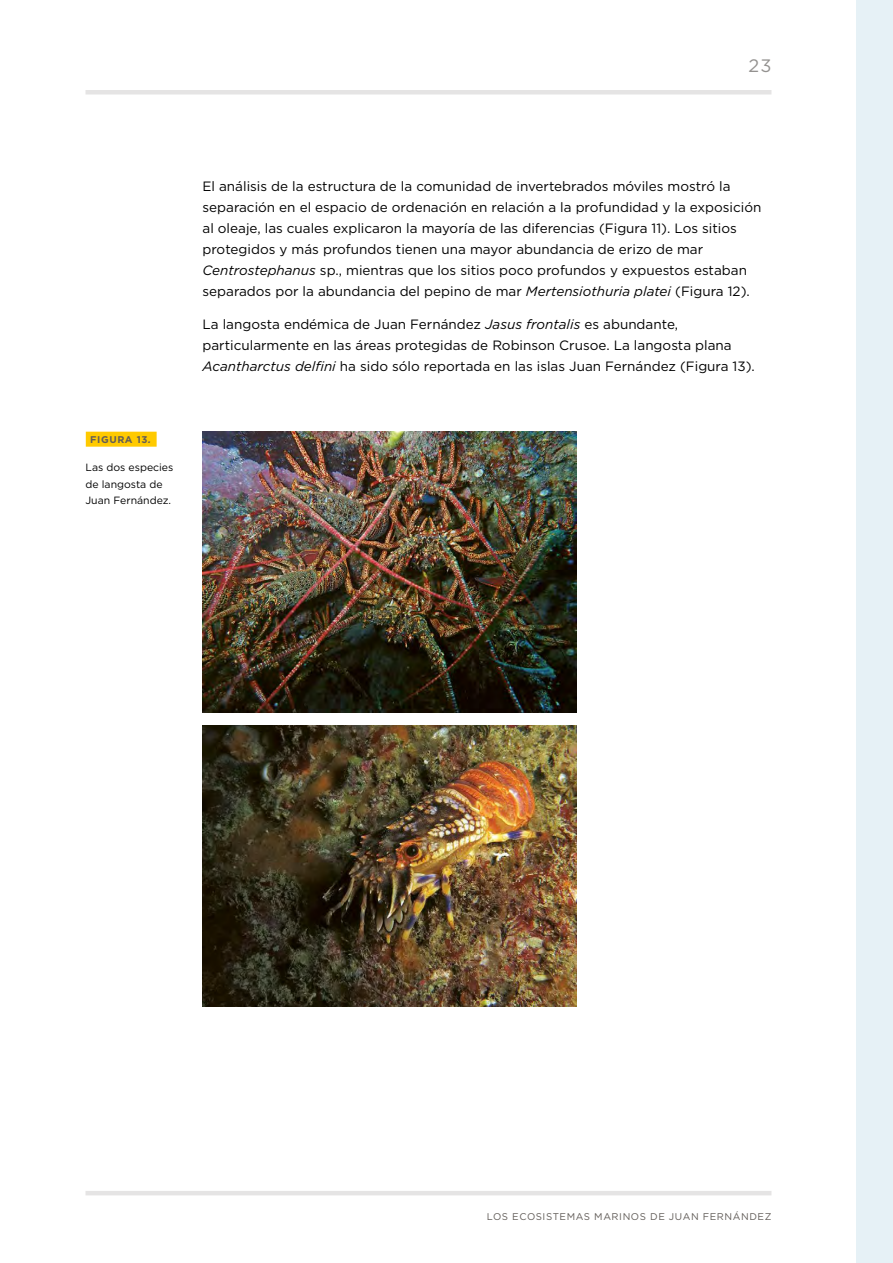
<style>
.page{position:relative;width:893px;height:1263px;background:#fff}
.page>*{position:absolute;margin:0;border:0;box-sizing:border-box;transform-origin:0 0}
.t1{font:18px "Gotham";color:#949290}
.t2{font:13.5px/21px "Gotham";color:#000}
.t3{font:10.5px/16.5px "Gotham";color:#000}
.t4{font:9.75px "Gotham";letter-spacing:.06em;color:#615c58}
.t5{font:700 9.75px "Gotham";letter-spacing:.06em;color:#615c58}
.s1{font-style:italic}
</style>
<div class="page">
<div style="left:857px;top:0;width:36px;height:1263px;background:#e6f1f6"></div>
<img style="left:202px;top:432px;width:374px;height:280px">
<img style="left:202px;top:726px;width:374px;height:280px">
<div style="left:86px;top:432px;width:71px;height:15px;background:#ffca00"></div>
<div style="left:86px;top:90px;width:685px;height:5px;background:#e5e4e4"></div>
<hr style="left:86px;top:1191px;width:685px;height:4px;background:#e5e4e4">
<h1 class="t1" style="left:749px;top:54px;width:24px">23</h1>
<p class="t5" style="left:90px;top:433px;width:62px">FIGURA 13<span class="s1">.</span></p>
<p class="t3" style="left:86px;top:459px;width:89px">Las dos especies de langosta de<br>Juan Fernández.</p>
<p class="t2" style="left:202px;top:175px;width:560px">El análisis de la estructura de la comunidad de invertebrados móviles mostró la separación en el espacio de ordenación en relación a la profundidad y la exposición al oleaje, las cuales explicaron la mayoría de las diferencias (Figura 11). Los sitios protegidos y más profundos tienen una mayor abundancia de erizo de mar <span class="s1">Centrostephanus</span> sp., mientras que los sitios poco profundos y expuestos estaban separados por la abundancia del pepino de mar <span class="s1">Mertensiothuria platei</span> (Figura 12).</p>
<p class="t2" style="left:202px;top:313px;width:552px">La langosta endémica de Juan Fernández <span class="s1">Jasus frontalis</span> es abundante, particularmente en las áreas protegidas de Robinson Crusoe. La langosta plana<br><span class="s1">Acantharctus delfini</span> ha sido sólo reportada en las islas Juan Fernández (Figura 13).</p>
<p class="t4" style="left:487px;top:1210px;width:286px">LOS ECOSISTEMAS MARINOS DE JUAN FERNÁNDEZ</p>
</div>
